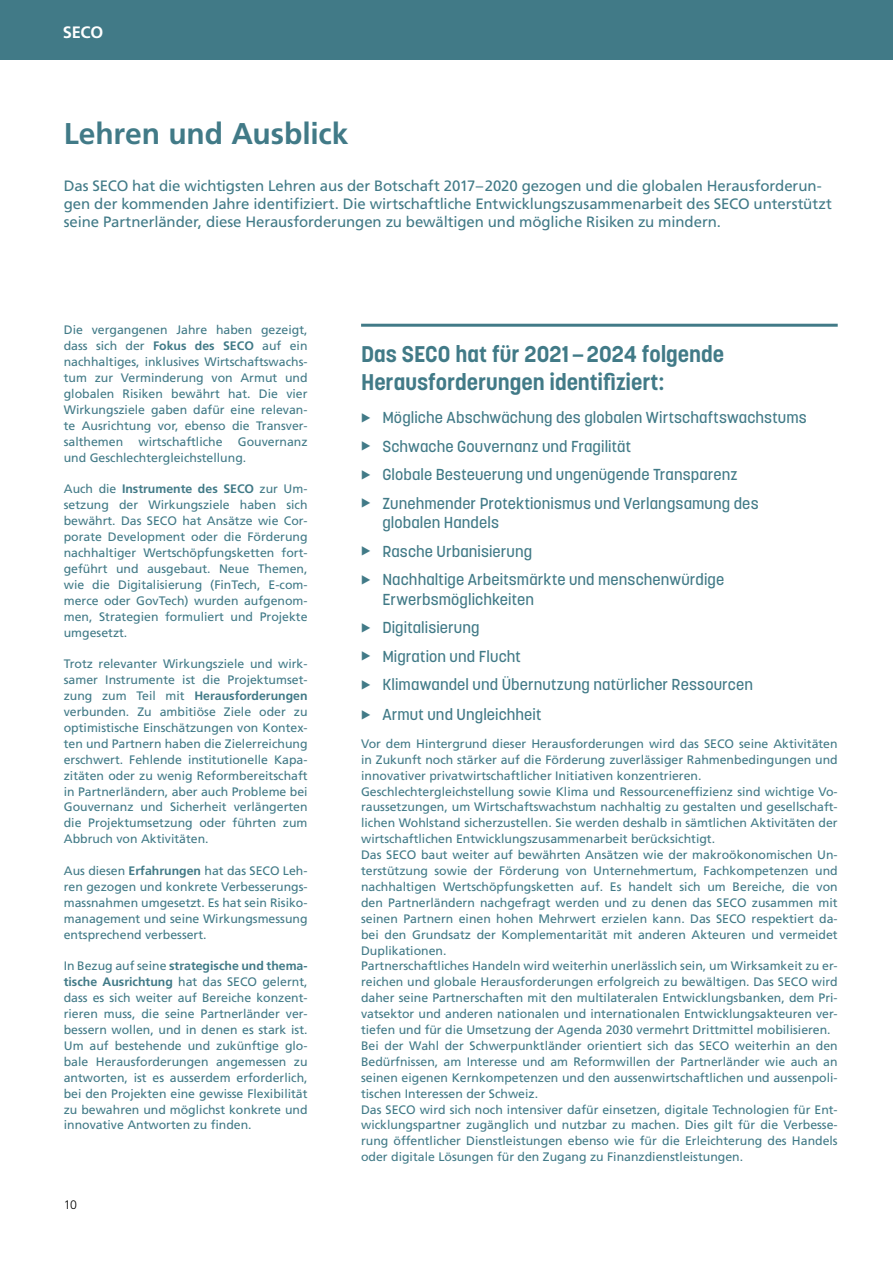
<style>
.page{position:relative;width:893px;height:1263px;background:#fff}
.page>*{position:absolute;margin:0;border:0;box-sizing:border-box;transform-origin:0 0}
.t1{font:700 30px "Frutiger LT Pro";letter-spacing:-.005em;color:#417a87}
.t2{font:700 22.5px/27.9px "Korolev";color:#417a87}
.t3{font:700 16.5px "Frutiger LT Pro";color:#fff}
.t4{font:500 15.75px/28.3px "Korolev";letter-spacing:.005em;color:#417a87}
.t5{font:15px/18px "Frutiger LT Pro";letter-spacing:-.005em;color:#417a87}
.t6{font:12.3px/15.9px "Frutiger LT Pro";color:#417a87;text-align:justify}
.t7{font:300 12.3px "Frutiger LT Pro";color:#000}
.s1{font-weight:700}
</style>
<div class="page">
<div style="left:0;top:0;width:893px;height:60px;background:#417a87"></div>
<hr style="left:892px;top:0;width:1px;height:1263px;background:#417a87">
<hr style="left:361px;top:324px;width:477px;height:3px;background:#417a87">
<h3 class="t3" style="left:63px;top:22px;width:42px">SECO</h3>
<h1 class="t1" style="left:64px;top:115px;width:286px">Lehren und Ausblick</h1>
<p class="t5" style="left:64px;top:177px;width:770px">Das SECO hat die wichtigsten Lehren aus der Botschaft 2017–2020 gezogen und die globalen Herausforderun&shy;gen der kommenden Jahre identifiziert. Die wirtschaftliche Entwicklungszusammenarbeit des SECO unterstützt seine Partnerländer, diese Herausforderungen zu bewältigen und mögliche Risiken zu mindern.</p>
<p class="t6" style="left:64px;top:322px;width:245px">Die vergangenen Jahre haben gezeigt, dass sich der <span class="s1">Fokus des SECO</span> auf ein nachhaltiges, inklusives Wirtschaftswachs&shy;tum zur Verminderung von Armut und globalen Risiken bewährt hat. Die vier Wirkungsziele gaben dafür eine relevan&shy;te Ausrichtung vor, ebenso die Transver&shy;salthemen wirtschaftliche Gouvernanz und Geschlechtergleichstellung.</p>
<p class="t6" style="left:64px;top:481px;width:245px">Auch die <span class="s1">Instrumente des SECO</span> zur Um&shy;setzung der Wirkungsziele haben sich bewährt. Das SECO hat Ansätze wie Cor&shy;porate Development oder die Förderung nachhaltiger Wertschöpfungsketten fort&shy;geführt und ausgebaut. Neue Themen, wie die Digitalisierung (FinTech, E-com&shy;merce oder GovTech) wurden aufgenom&shy;men, Strategien formuliert und Projekte umgesetzt.</p>
<p class="t6" style="left:64px;top:656px;width:245px">Trotz relevanter Wirkungsziele und wirk&shy;samer Instrumente ist die Projektumset&shy;zung zum Teil mit <span class="s1">Herausforderungen </span>verbunden. Zu ambitiöse Ziele oder zu optimistische Einschätzungen von Kontex&shy;ten und Partnern haben die Zielerreichung erschwert. Fehlende institutionelle Kapa&shy;zitäten oder zu wenig Reformbereitschaft in Partnerländern, aber auch Probleme bei Gouvernanz und Sicherheit verlängerten die Projektumsetzung oder führten zum Abbruch von Aktivitäten.</p>
<p class="t6" style="left:64px;top:863px;width:245px">Aus diesen <span class="s1">Erfahrungen</span> hat das SECO Leh&shy;ren gezogen und konkrete Verbesserungs&shy;massnahmen umgesetzt. Es hat sein Risiko&shy;management und seine Wirkungsmessung entsprechend verbessert.</p>
<p class="t6" style="left:64px;top:958px;width:245px">In Bezug auf seine <span class="s1">strategische und thema&shy;tische Ausrichtung</span> hat das SECO gelernt, dass es sich weiter auf Bereiche konzent&shy;rieren muss, die seine Partnerländer ver&shy;bessern wollen, und in denen es stark ist.<br>Um auf bestehende und zukünftige glo&shy;bale Herausforderungen angemessen zu antworten, ist es ausserdem erforderlich, bei den Projekten eine gewisse Flexibilität zu bewahren und möglichst konkrete und innovative Antworten zu finden.</p>
<p class="t7" style="left:64px;top:1197px;width:15px">10</p>
<h2 class="t2" style="left:361px;top:340px;width:364px">Das SECO hat für 2021—2024 folgende<br>Herausforderungen identifiziert:</h2>
<p class="t4" style="left:382px;top:404px;width:426px">Mögliche Abschwächung des globalen Wirtschaftswachstums Schwache Gouvernanz und Fragilität<br>Globale Besteuerung und ungenügende Transparenz Zunehmender Protektionismus und Verlangsamung des</p>
<p class="t4" style="left:382px;top:509px;width:343px">globalen Handels<br>Rasche Urbanisierung<br>Nachhaltige Arbeitsmärkte und menschenwürdige</p>
<p class="t4" style="left:382px;top:585px;width:372px">Erwerbsmöglichkeiten<br>Digitalisierung<br>Migration und Flucht<br>Klimawandel und Übernutzung natürlicher Ressourcen</p>
<p class="t4" style="left:382px;top:700px;width:161px">Armut und Ungleichheit</p>
<p class="t6" style="left:361px;top:736px;width:478px;text-align:left">Vor dem Hintergrund dieser Herausforderungen wird das SECO seine Aktivitäten in Zukunft noch stärker auf die Förderung zuverlässiger Rahmenbedingungen und innovativer privatwirtschaftlicher Initiativen konzentrieren.<br>Geschlechtergleichstellung sowie Klima und Ressourceneffizienz sind wichtige Vo&shy;raussetzungen, um Wirtschaftswachstum nachhaltig zu gestalten und gesellschaft&shy;lichen Wohlstand sicherzustellen. Sie werden deshalb in sämtlichen Aktivitäten der wirtschaftlichen Entwicklungszusammenarbeit berücksichtigt.<br>Das SECO baut weiter auf bewährten Ansätzen wie der makroökonomischen Un&shy;terstützung sowie der Förderung von Unternehmertum, Fachkompetenzen und nachhaltigen Wertschöpfungsketten auf. Es handelt sich um Bereiche, die von den Partnerländern nachgefragt werden und zu denen das SECO zusammen mit seinen Partnern einen hohen Mehrwert erzielen kann. Das SECO respektiert da&shy;bei den Grundsatz der Komplementarität mit anderen Akteuren und vermeidet Duplikationen.<br>Partnerschaftliches Handeln wird weiterhin unerlässlich sein, um Wirksamkeit zu er&shy;reichen und globale Herausforderungen erfolgreich zu bewältigen. Das SECO wird daher seine Partnerschaften mit den multilateralen Entwicklungsbanken, dem Pri&shy;vatsektor und anderen nationalen und internationalen Entwicklungsakteuren ver&shy;tiefen und für die Umsetzung der Agenda 2030 vermehrt Drittmittel mobilisieren.<br>Bei der Wahl der Schwerpunktländer orientiert sich das SECO weiterhin an den Bedürfnissen, am Interesse und am Reformwillen der Partnerländer wie auch an seinen eigenen Kernkompetenzen und den aussenwirtschaftlichen und aussenpoli&shy;tischen Interessen der Schweiz.<br>Das SECO wird sich noch intensiver dafür einsetzen, digitale Technologien für Ent&shy;wicklungspartner zugänglich und nutzbar zu machen. Dies gilt für die Verbesse&shy;rung öffentlicher Dienstleistungen ebenso wie für die Erleichterung des Handels oder digitale Lösungen für den Zugang zu Finanzdienstleistungen.</p>
</div>
